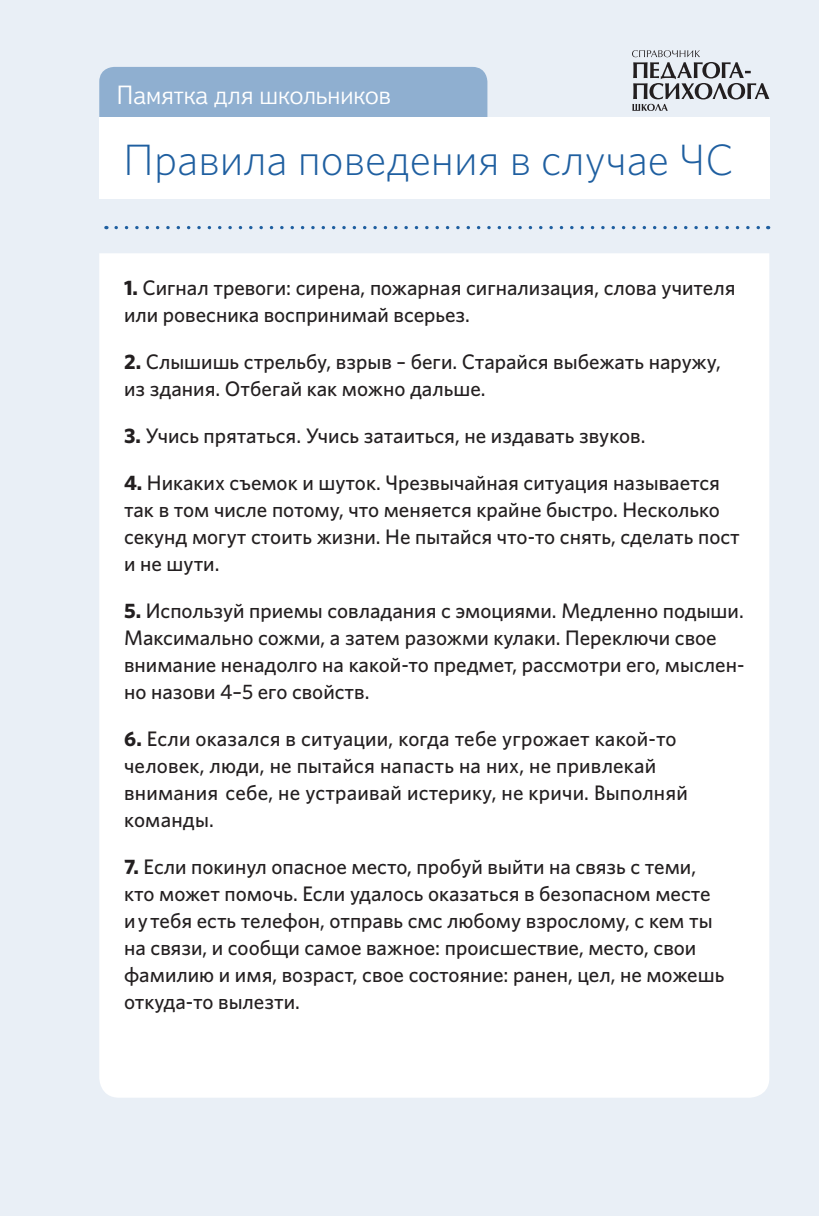
<style>
.page{position:relative;width:819px;height:1216px;background:#fff}
.page>*{position:absolute;margin:0;border:0;box-sizing:border-box;transform-origin:0 0}
.t1{font:300 43.93px "Whitney";color:#1f5fa0}
.t2{font:300 26.25px "Textbook New";color:#fff}
.Pamyatka{font:500 21px/26.9px "Whitney";color:#231f20}
.s1{font-weight:700}
</style>
<div class="page">
<div style="left:0;top:0;width:819px;height:1215px;background:#e9eff6"></div>
<div style="left:99px;top:253px;width:670px;height:844px;background:#fff"></div>
<svg style="left:116px;top:226px;width:652px;height:3px"></svg>
<svg style="left:632px;top:50px;width:137px;height:61px"></svg>
<div style="left:99px;top:67px;width:388px;height:82px;background:#8fafd0;border-radius:15px"></div>
<div style="left:99px;top:117px;width:670px;height:81px;background:#fff"></div>
<p class="t2" style="left:117px;top:79px;width:275px">Памятка для школьников</p>
<p class="t1" style="left:123px;top:131px;width:612px">Правила поведения в случае ЧС</p>
<p class="Pamyatka" style="left:124px;top:274px;width:613px"><span class="s1">1.</span> Сигнал тревоги: сирена, пожарная сигнализация, слова учителя или ровесника воспринимай всерьез.</p>
<p class="Pamyatka" style="left:124px;top:348px;width:598px"><span class="s1">2.</span> Слышишь стрельбу, взрыв – беги. Старайся выбежать наружу, из здания. Отбегай как можно дальше.</p>
<p class="Pamyatka" style="left:124px;top:421px;width:523px"><span class="s1">3.</span> Учись прятаться. Учись затаиться, не издавать звуков.</p>
<p class="Pamyatka" style="left:124px;top:468px;width:617px"><span class="s1">4.</span> Никаких съемок и шуток. Чрезвычайная ситуация называется так в том числе потому, что меняется крайне быстро. Несколько секунд могут стоить жизни. Не пытайся что-то снять, сделать пост и не шути.</p>
<p class="Pamyatka" style="left:124px;top:596px;width:622px"><span class="s1">5.</span> Используй приемы совладания с эмоциями. Медленно подыши.<br>Максимально сожми, а затем разожми кулаки. Переключи свое внимание ненадолго на какой-то предмет, рассмотри его, мыслен&shy;но назови 4–5 его свойств.</p>
<p class="Pamyatka" style="left:124px;top:724px;width:565px"><span class="s1">6.</span> Если оказался в ситуации, когда тебе угрожает какой-то человек, люди, не пытайся напасть на них, не привлекай внимания себе, не устраивай истерику, не кричи. Выполняй команды.</p>
<p class="Pamyatka" style="left:124px;top:852px;width:601px"><span class="s1">7.</span> Если покинул опасное место, пробуй выйти на связь с теми, кто может помочь. Если удалось оказаться в безопасном месте и у тебя есть телефон, отправь смс любому взрослому, с кем ты на связи, и сообщи самое важное: происшествие, место, свои фамилию и имя, возраст, свое состояние: ранен, цел, не можешь откуда-то вылезти.</p>
</div>
